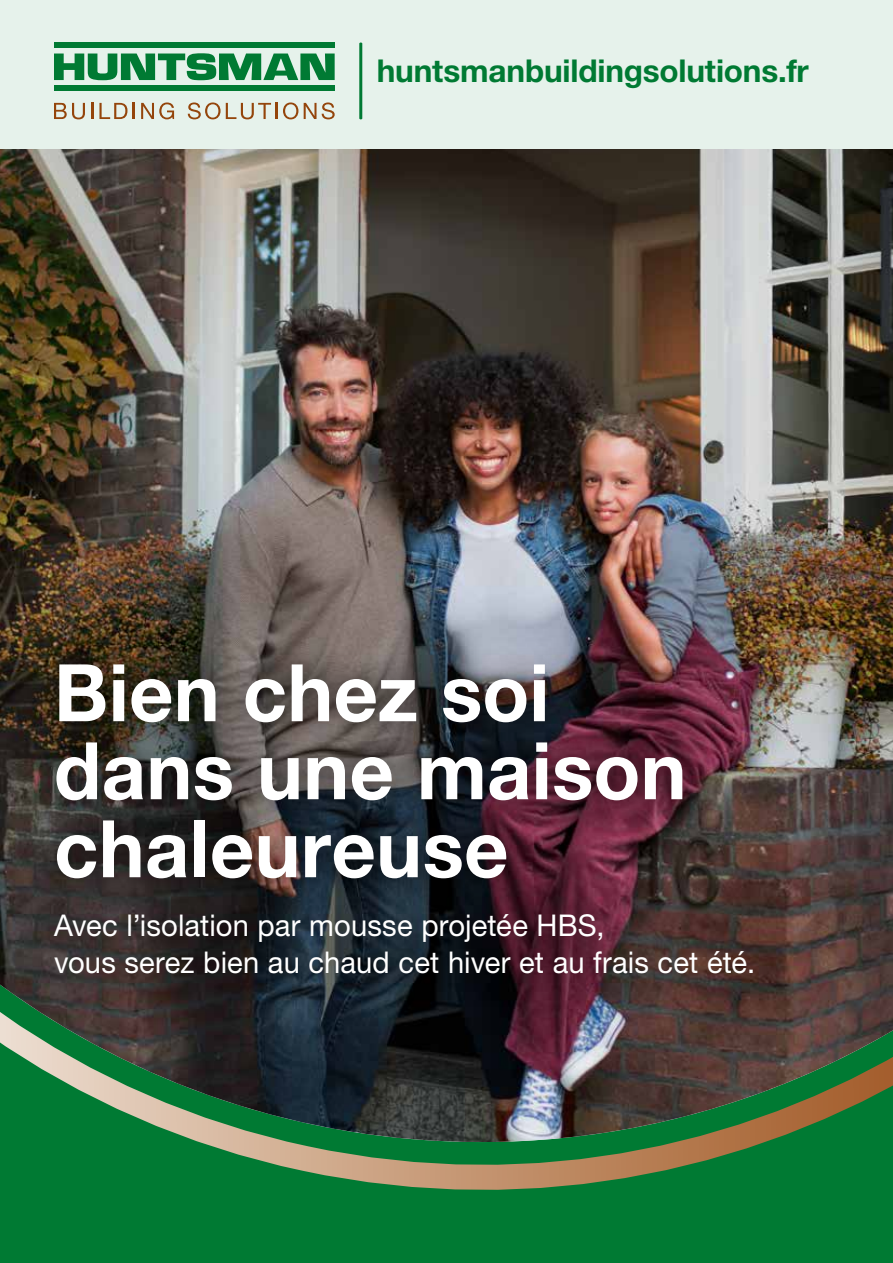
<style>
.page{position:relative;width:893px;height:1263px;background:#fff}
.page>*{position:absolute;margin:0;border:0;box-sizing:border-box;transform-origin:0 0}
.t1{font:700 79.5px/78px "Helvetica Neue LT Pro";letter-spacing:.005em;color:#fff}
.t2{font:700 31.5px "Helvetica Neue LT Pro";letter-spacing:-.005em;color:#007a33}
.t3{font:30px/37.5px "Helvetica Neue LT Pro";letter-spacing:.005em;color:#fff}
</style>
<div class="page">
<svg style="left:0;top:1142px;width:893px;height:114px;background:#177d3a"></svg>
<img style="left:0;top:149px;width:893px;height:993px">
<div style="left:0;top:0;width:893px;height:149px;background:#e6f2eb"></div>
<svg style="left:54px;top:53px;width:281px;height:27px"></svg>
<div style="left:54px;top:43px;width:281px;height:5px;background:#007a33"></div>
<div style="left:54px;top:86px;width:281px;height:5px;background:#007a33"></div>
<svg style="left:54px;top:103px;width:31px;height:16px"></svg>
<svg style="left:91px;top:103px;width:2px;height:16px"></svg>
<svg style="left:99px;top:103px;width:28px;height:16px"></svg>
<svg style="left:133px;top:103px;width:2px;height:16px"></svg>
<svg style="left:141px;top:102px;width:33px;height:17px"></svg>
<svg style="left:188px;top:102px;width:110px;height:17px"></svg>
<svg style="left:304px;top:103px;width:12px;height:16px"></svg>
<svg style="left:322px;top:102px;width:13px;height:17px"></svg>
<hr style="left:359px;top:43px;width:3px;height:76px;background:#007a33">
<div style="left:22px;top:630px;width:759px;height:378px;background:#000;opacity:.75"></div>
<p class="t2" style="left:377px;top:51px;width:434px">huntsmanbuildingsolutions.fr</p>
<h1 class="t1" style="left:54px;top:651px;width:634px">Bien chez soi dans une maison chaleureuse</h1>
<p class="t3" style="left:54px;top:905px;width:703px">Avec l’isolation par mousse projetée HBS,<br>vous serez bien au chaud cet hiver et au frais cet été.</p>
</div>
